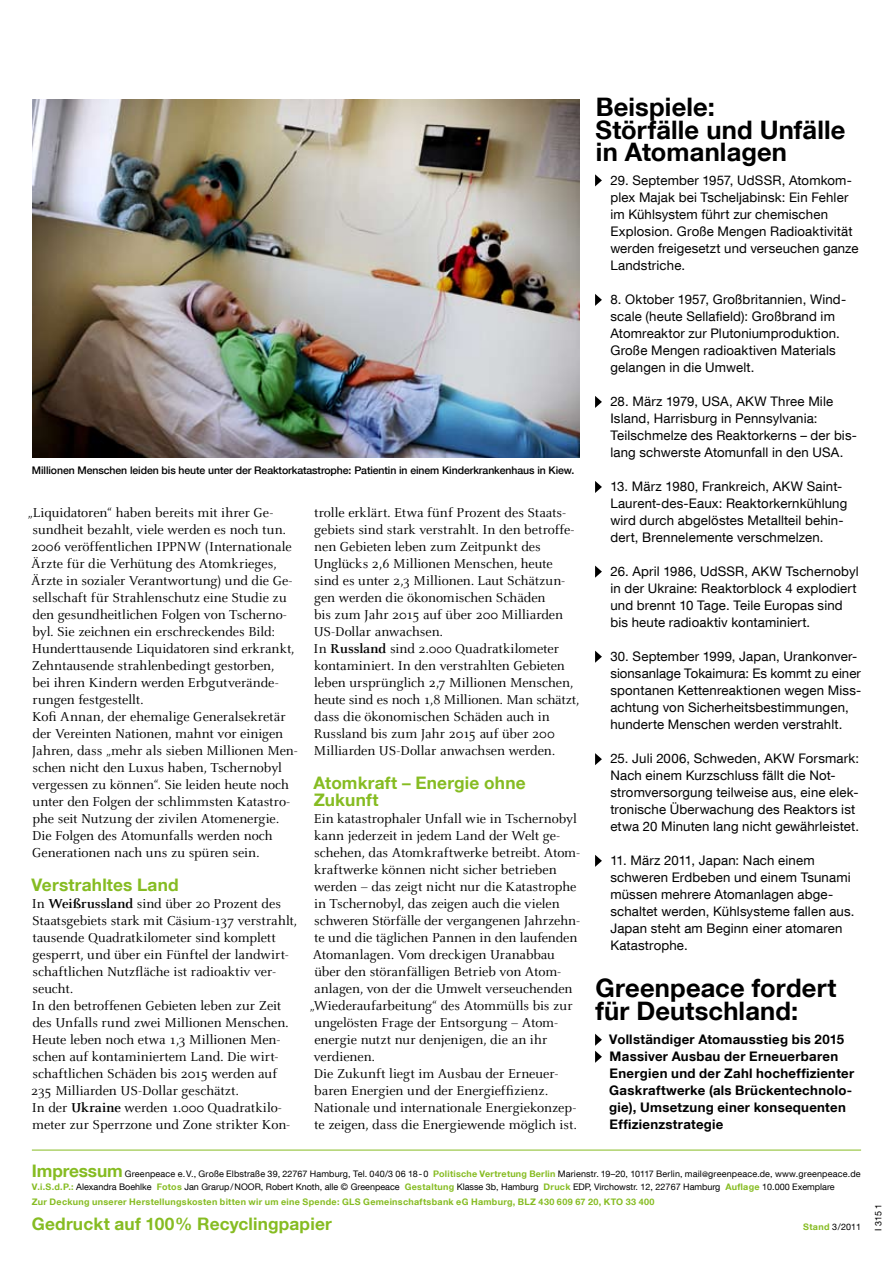
<style>
.page{position:relative;width:893px;height:1263px;background:#fff}
.page>*{position:absolute;margin:0;border:0;box-sizing:border-box;transform-origin:0 0}
.t1{font:700 25.5px/22.5px "Helvetica Neue LT Com";letter-spacing:.005em;color:#000}
.t2{font:700 17.25px/17px "Helvetica Neue LT Com";letter-spacing:.01em;color:#86bc22}
.t3{font:14.25px/17px "Celeste";letter-spacing:-.005em;color:#000}
.t4{font:13.2px/17px "Helvetica Neue LT Com";letter-spacing:.01em;color:#000}
.t5{font:700 13.2px/17px "Helvetica Neue LT Com";letter-spacing:.02em;color:#000}
.t6{font:500 10.5px "Helvetica Neue LT Com";letter-spacing:-.01em;color:#000}
.t7{font:9px/12.8px "Helvetica Neue LT Com";color:#000}
.t8{font:700 9px "Helvetica Neue LT Com";letter-spacing:.035em;color:#86bc22}
.s1{font-weight:700}
.s2{font-weight:700;font-size:17.25px;color:#86bc22}
.s3{font-weight:700;color:#86bc22}
.s4{font-size:7.5px}
</style>
<div class="page">
<hr style="left:32px;top:1150px;width:829px;height:1px;background:#86bc22">
<svg style="left:595px;top:566px;width:7px;height:12px"></svg>
<svg style="left:595px;top:481px;width:7px;height:12px"></svg>
<svg style="left:595px;top:396px;width:7px;height:12px"></svg>
<svg style="left:595px;top:294px;width:7px;height:12px"></svg>
<svg style="left:595px;top:174px;width:7px;height:12px"></svg>
<svg style="left:595px;top:651px;width:7px;height:12px"></svg>
<svg style="left:595px;top:753px;width:7px;height:12px"></svg>
<svg style="left:595px;top:855px;width:7px;height:12px"></svg>
<svg style="left:595px;top:1034px;width:7px;height:29px"></svg>
<img style="left:32px;top:100px;width:548px;height:357px">
<h1 class="t1" style="left:596px;top:95px;width:251px">Beispiele:<br>Störfälle und Unfälle in Atomanlagen</h1>
<p class="t4" style="left:610px;top:171px;width:250px">29. September 1957, UdSSR, Atomkom&shy;plex Majak bei Tscheljabinsk: Ein Fehler im Kühlsystem führt zur chemischen Explosion. Große Mengen Radioaktivität werden freigesetzt und verseuchen ganze Landstriche.</p>
<p class="t4" style="left:610px;top:291px;width:237px">8. Oktober 1957, Großbritannien, Wind&shy;scale (heute Sellafield): Großbrand im Atomreaktor zur Plutoniumproduktion.<br>Große Mengen radioaktiven Materials gelangen in die Umwelt.</p>
<p class="t4" style="left:610px;top:393px;width:248px">28. März 1979, USA, AKW Three Mile Island, Harrisburg in Pennsylvania:<br>Teilschmelze des Reaktorkerns – der bis&shy;lang schwerste Atomunfall in den USA.</p>
<p class="t4" style="left:610px;top:478px;width:238px">13. März 1980, Frankreich, AKW Saint-Laurent-des-Eaux: Reaktorkernkühlung wird durch abgelöstes Metallteil behin&shy;dert, Brennelemente verschmelzen.</p>
<p class="t4" style="left:610px;top:563px;width:250px">26. April 1986, UdSSR, AKW Tschernobyl in der Ukraine: Reaktorblock 4 explodiert und brennt 10 Tage. Teile Europas sind bis heute radioaktiv kontaminiert.</p>
<p class="t4" style="left:610px;top:648px;width:252px">30. September 1999, Japan, Urankonver&shy;sionsanlage Tokaimura: Es kommt zu einer spontanen Kettenreaktionen wegen Miss&shy;achtung von Sicherheitsbestimmungen, hunderte Menschen werden verstrahlt.</p>
<p class="t4" style="left:610px;top:750px;width:250px">25. Juli 2006, Schweden, AKW Forsmark:<br>Nach einem Kurzschluss fällt die Not&shy;stromversorgung teilweise aus, eine elek&shy;tronische Überwachung des Reaktors ist etwa 20 Minuten lang nicht gewährleistet.</p>
<p class="t4" style="left:610px;top:852px;width:246px">11. März 2011, Japan: Nach einem schweren Erdbeben und einem Tsunami müssen mehrere Atomanlagen abge&shy;schaltet werden, Kühlsysteme fallen aus.<br>Japan steht am Beginn einer atomaren<br>Katastrophe.</p>
<h1 class="t1" style="left:595px;top:976px;width:243px">Greenpeace fordert für Deutschland:</h1>
<p class="t5" style="left:609px;top:1030px;width:246px">Vollständiger Atomausstieg bis 2015<br>Massiver Ausbau der Erneuerbaren Energien und der Zahl hocheffizienter Gaskraftwerke (als Brückentechnolo&shy;gie), Umsetzung einer konsequenten Effizienzstrategie</p>
<p class="t6" style="left:32px;top:464px;width:544px">Millionen Menschen leiden bis heute unter der Reaktorkatastrophe: Patientin in einem Kinderkrankenhaus in Kiew.</p>
<p class="t3" style="left:28px;top:504px;width:271px">„Liquidatoren“ haben bereits mit ihrer Ge&shy;sundheit bezahlt, viele werden es noch tun.<br>2006 veröffentlichen IPPNW (Internationale Ärzte für die Verhütung des Atomkrieges, Ärzte in sozialer Verantwortung) und die Ge&shy;sellschaft für Strahlenschutz eine Studie zu den gesundheitlichen Folgen von Tscherno&shy;byl. Sie zeichnen ein erschreckendes Bild:<br>Hunderttausende Liquidatoren sind erkrankt, Zehntausende strahlenbedingt gestorben,<br>bei ihren Kindern werden Erbgutverände&shy;rungen festgestellt.<br>Kofi Annan, der ehemalige Generalsekretär der Vereinten Nationen, mahnt vor einigen Jahren, dass „mehr als sieben Millionen Men&shy;schen nicht den Luxus haben, Tschernobyl vergessen zu können“. Sie leiden heute noch unter den Folgen der schlimmsten Katastro&shy;phe seit Nutzung der zivilen Atomenergie.<br>Die Folgen des Atomunfalls werden noch Generationen nach uns zu spüren sein.</p>
<p class="t2" style="left:32px;top:876px;width:149px">Verstrahltes Land</p>
<p class="t3" style="left:31px;top:895px;width:267px">In <span class="s1">Weißrussland</span> sind über 20 Prozent des Staatsgebiets stark mit Cäsium-137 verstrahlt, tausende Quadratkilometer sind komplett gesperrt, und über ein Fünftel der landwirt&shy;schaftlichen Nutzfläche ist radioaktiv ver&shy;seucht.<br>In den betroffenen Gebieten leben zur Zeit des Unfalls rund zwei Millionen Menschen.<br>Heute leben noch etwa 1,3 Millionen Men&shy;schen auf kontaminiertem Land. Die wirt&shy;schaftlichen Schäden bis 2015 werden auf 235 Milliarden US-Dollar geschätzt.<br>In der <span class="s1">Ukraine</span> werden 1.000 Quadratkilo&shy;meter zur Sperrzone und Zone strikter Kon-</p>
<p class="t3" style="left:314px;top:504px;width:267px">trolle erklärt. Etwa fünf Prozent des Staats&shy;gebiets sind stark verstrahlt. In den betroffe-- nen Gebieten leben zum Zeitpunkt des Unglücks 2,6 Millionen Menschen, heute sind es unter 2,3 Millionen. Laut Schätzun&shy;gen werden die ökonomischen Schäden<br>bis zum Jahr 2015 auf über 200 Milliarden US-Dollar anwachsen.<br>In <span class="s1">Russland</span> sind 2.000 Quadratkilometer kontaminiert. In den verstrahlten Gebieten leben ursprünglich 2,7 Millionen Menschen, heute sind es noch 1,8 Millionen. Man schätzt, dass die ökonomischen Schäden auch in Russland bis zum Jahr 2015 auf über 200<br>Milliarden US-Dollar anwachsen werden.</p>
<p class="t2" style="left:314px;top:774px;width:214px">Atomkraft – Energie ohne<br>Zukunft</p>
<p class="t3" style="left:314px;top:810px;width:265px">Ein katastrophaler Unfall wie in Tschernobyl</p>
<p class="t3" style="left:314px;top:827px;width:247px">kann jederzeit in jedem Land der Welt ge-</p>
<p class="t3" style="left:314px;top:844px;width:267px">schehen, das Atomkraftwerke betreibt. Atom-</p>
<p class="t3" style="left:314px;top:861px;width:244px">kraftwerke können nicht sicher betrieben</p>
<p class="t3" style="left:314px;top:878px;width:264px">werden – das zeigt nicht nur die Katastrophe</p>
<p class="t3" style="left:314px;top:895px;width:247px">in Tschernobyl, das zeigen auch die vielen</p>
<p class="t3" style="left:314px;top:912px;width:267px">schweren Störfälle der vergangenen Jahrzehn-</p>
<p class="t3" style="left:314px;top:929px;width:265px">te und die täglichen Pannen in den laufenden</p>
<p class="t3" style="left:313px;top:946px;width:244px">Atomanlagen. Vom dreckigen Uranabbau</p>
<p class="t3" style="left:314px;top:963px;width:248px">über den störanfälligen Betrieb von Atom-</p>
<p class="t3" style="left:314px;top:981px;width:260px">anlagen, von der die Umwelt verseuchenden</p>
<p class="t3" style="left:309px;top:998px;width:265px">„Wiederaufarbeitung“ des Atommülls bis zur</p>
<p class="t3" style="left:314px;top:1015px;width:245px">ungelösten Frage der Entsorgung – Atom-</p>
<p class="t3" style="left:314px;top:1032px;width:234px">energie nutzt nur denjenigen, die an ihr</p>
<p class="t3" style="left:314px;top:1049px;width:63px">verdienen.</p>
<p class="t3" style="left:314px;top:1066px;width:246px">Die Zukunft liegt im Ausbau der Erneuer-</p>
<p class="t3" style="left:314px;top:1083px;width:235px">baren Energien und der Energieffizienz.</p>
<p class="t3" style="left:314px;top:1100px;width:264px">Nationale und internationale Energiekonzep-</p>
<p class="t3" style="left:314px;top:1117px;width:264px">te zeigen, dass die Energiewende möglich ist.</p>
<p class="t7" style="left:32px;top:1167px;width:830px"><span class="s2">Impressum</span> Greenpeace e.V., Große Elbstraße 39, 22767 Hamburg, Tel. 040/3 06 18-0 <span class="s3">Politische Vertretung Berlin</span> Marienstr. 19–20, 10117 Berlin, mail<span class="s4">@</span>greenpeace.de, www.greenpeace.de<br><span class="s3">V.i.S.d.P.:</span> Alexandra Boehlke <span class="s3">Fotos</span> Jan Grarup/NOOR, Robert Knoth, alle © Greenpeace <span class="s3">Gestaltung</span> Klasse 3b, Hamburg <span class="s3">Druck</span> EDP, Virchowstr. 12, 22767 Hamburg <span class="s3">Auflage</span> 10.000 Exemplare</p>
<p class="t8" style="left:32px;top:1195px;width:624px">Zur Deckung unserer Herstellungskosten bitten wir um eine Spende: GLS Gemeinschaftsbank eG Hamburg, BLZ 430 609 67 20, KTO 33 400</p>
<p class="t2" style="left:32px;top:1215px;width:301px">Gedruckt auf 100% Recyclingpapier</p>
<p class="t7" style="left:803px;top:1220px;width:59px"><span class="s3">Stand</span> 3/2011</p>
<p class="t7" style="left:872px;top:1231px;width:29px;rotate:-90deg">I 315 1</p>
</div>
